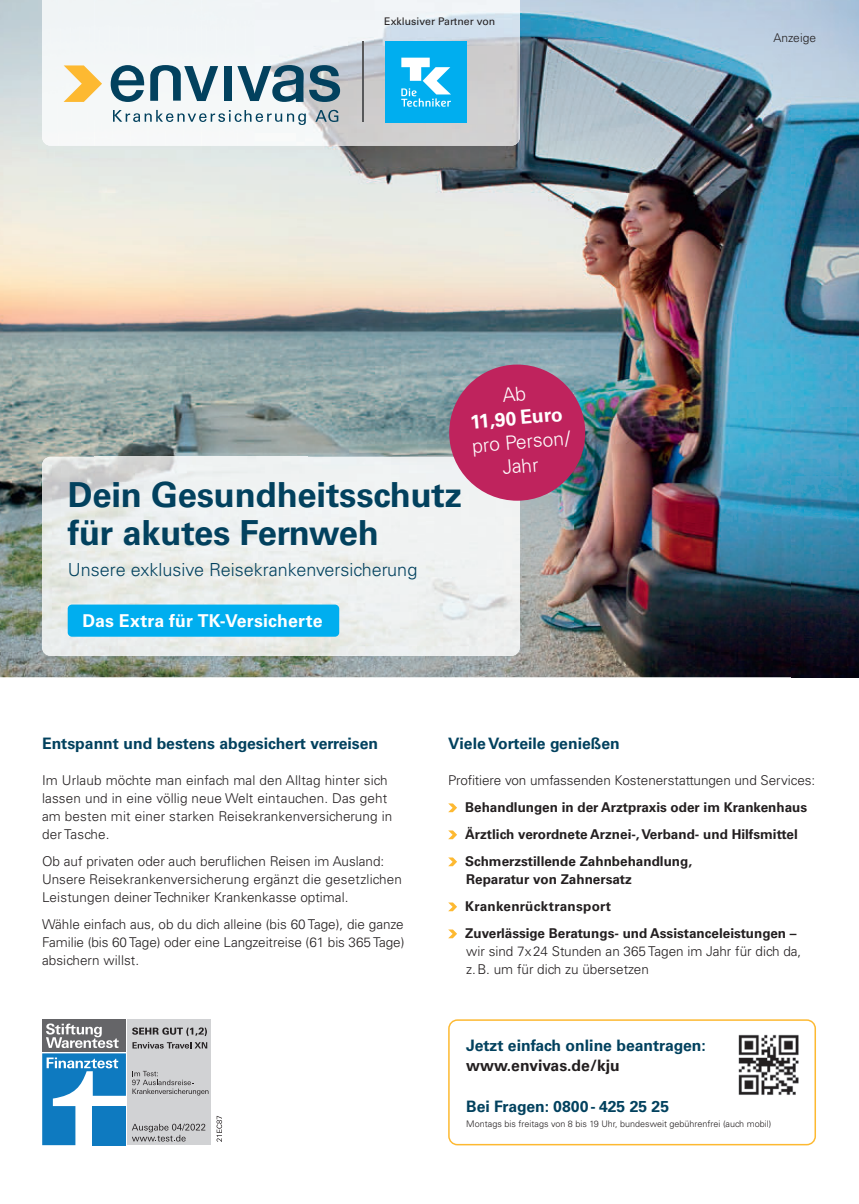
<style>
.page{position:relative;width:859px;height:1204px;background:#fff}
.page>*{position:absolute;margin:0;border:0;box-sizing:border-box;transform-origin:0 0}
.t1{font:700 34.5px/37.5px "Univers LT Std";letter-spacing:-.005em;color:#02415e}
.t2{font:300 19.5px/24px "Univers LT Std";color:#fff;text-align:center}
.t3{font:700 19.5px "Univers LT Std";color:#fff}
.t4{font:300 18px "Univers LT Std";color:#02415e}
.t5{font:700 17.7px "Univers LT Std";letter-spacing:.005em;color:#fff}
.t6{font:700 15.75px "Univers LT Std";color:#02415e}
.t7{font:700 15.75px "Univers LT Std";color:#231f20}
.t8{font:300 13.5px/18px "Univers LT Std";color:#231f20}
.t9{font:700 13.5px/27px "Univers LT Std";color:#231f20}
.t10{font:300 12px "Univers LT Std";color:#231f20}
.t11{font:10.5px "Univers LT Std";color:#231f20}
.t12{font:300 9px "Univers LT Std";color:#231f20}
</style>
<div class="page">
<img style="left:0;top:0;width:792px;height:677px">
<img style="left:792px;top:0;width:67px;height:677px">
<img style="left:42px;top:457px;width:478px;height:198px">
<div style="left:68px;top:604px;width:271px;height:32px;background:#00aeef;border-radius:4px"></div>
<svg style="left:448px;top:1019px;width:368px;height:126px"></svg>
<svg style="left:448px;top:803px;width:9px;height:9px"></svg>
<svg style="left:448px;top:830px;width:9px;height:9px"></svg>
<svg style="left:448px;top:857px;width:9px;height:9px"></svg>
<svg style="left:448px;top:902px;width:9px;height:9px"></svg>
<svg style="left:448px;top:929px;width:9px;height:9px"></svg>
<div style="left:128px;top:1019px;width:83px;height:126px;background:#d1d2d4"></div>
<svg style="left:42px;top:1053px;width:84px;height:92px"></svg>
<div style="left:42px;top:1019px;width:84px;height:32px;background:#656568"></div>
<svg style="left:46px;top:1023px;width:73px;height:24px"></svg>
<svg style="left:132px;top:1027px;width:75px;height:8px"></svg>
<svg style="left:132px;top:1042px;width:75px;height:6px"></svg>
<svg style="left:132px;top:1070px;width:76px;height:25px"></svg>
<svg style="left:132px;top:1123px;width:73px;height:18px"></svg>
<svg style="left:217px;top:1116px;width:5px;height:25px"></svg>
<div style="left:449px;top:364px;width:136px;height:136px;background:#bf235d;border-radius:50%"></div>
<img style="left:736px;top:1031px;width:64px;height:65px">
<img style="left:42px;top:0;width:478px;height:146px">
<hr style="left:362px;top:41px;width:2px;height:81px;background:#57585a">
<svg style="left:111px;top:65px;width:33px;height:37px"></svg>
<div style="left:224px;top:66px;width:8px;height:35px;background:#02415e"></div>
<svg style="left:150px;top:65px;width:68px;height:36px"></svg>
<svg style="left:237px;top:65px;width:103px;height:37px"></svg>
<svg style="left:64px;top:65px;width:38px;height:37px"></svg>
<svg style="left:113px;top:110px;width:193px;height:15px"></svg>
<svg style="left:315px;top:110px;width:23px;height:12px"></svg>
<div style="left:385px;top:41px;width:82px;height:81px;background:#00aeef"></div>
<svg style="left:401px;top:58px;width:50px;height:49px"></svg>
<p class="t11" style="left:384px;top:15px;width:112px">Exklusiver Partner von</p>
<h1 class="t1" style="left:68px;top:476px;width:396px">Dein Gesundheitsschutz für akutes Fernweh</h1>
<h3 class="t4" style="left:68px;top:558px;width:351px">Unsere exklusive Reisekrankenversicherung</h3>
<h3 class="t5" style="left:82px;top:610px;width:242px">Das Extra für TK-Versicher te</h3>
<h2 class="t3" style="left:469px;top:410px;width:94px;rotate:-5deg">11,90 Euro</h2>
<h2 class="t2" style="left:471px;top:434px;width:100px;rotate:-5deg">pro Person /<br>Jahr</h2>
<h1 class="t10" style="left:773px;top:30px;width:44px">Anzeige</h1>
<p class="t6" style="left:42px;top:734px;width:338px">Entspannt und bestens abgesichert verreisen</p>
<p class="t8" style="left:42px;top:771px;width:352px">Im Urlaub möchte man einfach mal den Alltag hinter sich lassen und in eine völlig neue Welt eintauchen. Das geht am besten mit einer starken Reisekrankenversicherung in der Tasche.</p>
<p class="t8" style="left:42px;top:852px;width:362px">Ob auf privaten oder auch beruflichen Reisen im Ausland:<br>Unsere Reisekrankenversicherung ergänzt die gesetzlichen<br>Leistungen deiner Techniker Krankenkasse optimal.</p>
<p class="t8" style="left:42px;top:915px;width:364px;text-align:justify">Wähle einfach aus, ob du dich alleine (bis 60 Tage), die ganze Familie (bis 60 Tage) oder eine Langzeitreise (61 bis 365 Tage) absichern willst.</p>
<p class="t6" style="left:448px;top:734px;width:173px">Viele Vorteile genießen</p>
<p class="t8" style="left:448px;top:771px;width:369px">Profitiere von umfassenden Kostenerstattungen und Services:</p>
<p class="t9" style="left:465px;top:794px;width:343px">Behandlungen in der Arztpraxis oder im Krankenhaus<br>Ärztlich verordnete Arznei-, Verband- und Hilfsmittel<br>Schmerzstillende Zahnbehandlung,</p>
<p class="t9" style="left:465px;top:866px;width:333px">Reparatur von Zahnersatz<br>Krankenrücktransport<br>Zuverlässige Beratungs- und Assistanceleistungen –</p>
<p class="t8" style="left:466px;top:942px;width:337px">wir sind 7x 24 Stunden an 365 Tagen im Jahr für dich da, z. B. um für dich zu übersetzen</p>
<p class="t6" style="left:466px;top:1036px;width:241px">Jetzt einfach online beantragen:</p>
<p class="t7" style="left:466px;top:1056px;width:155px">www.envivas.de/kju</p>
<p class="t6" style="left:466px;top:1097px;width:204px">Bei Fragen: 0800 - 425 25 25</p>
<p class="t12" style="left:466px;top:1118px;width:307px">Montags bis freitags von 8 bis 19 Uhr, bundesweit gebührenfrei (auch mobil)</p>
</div>
